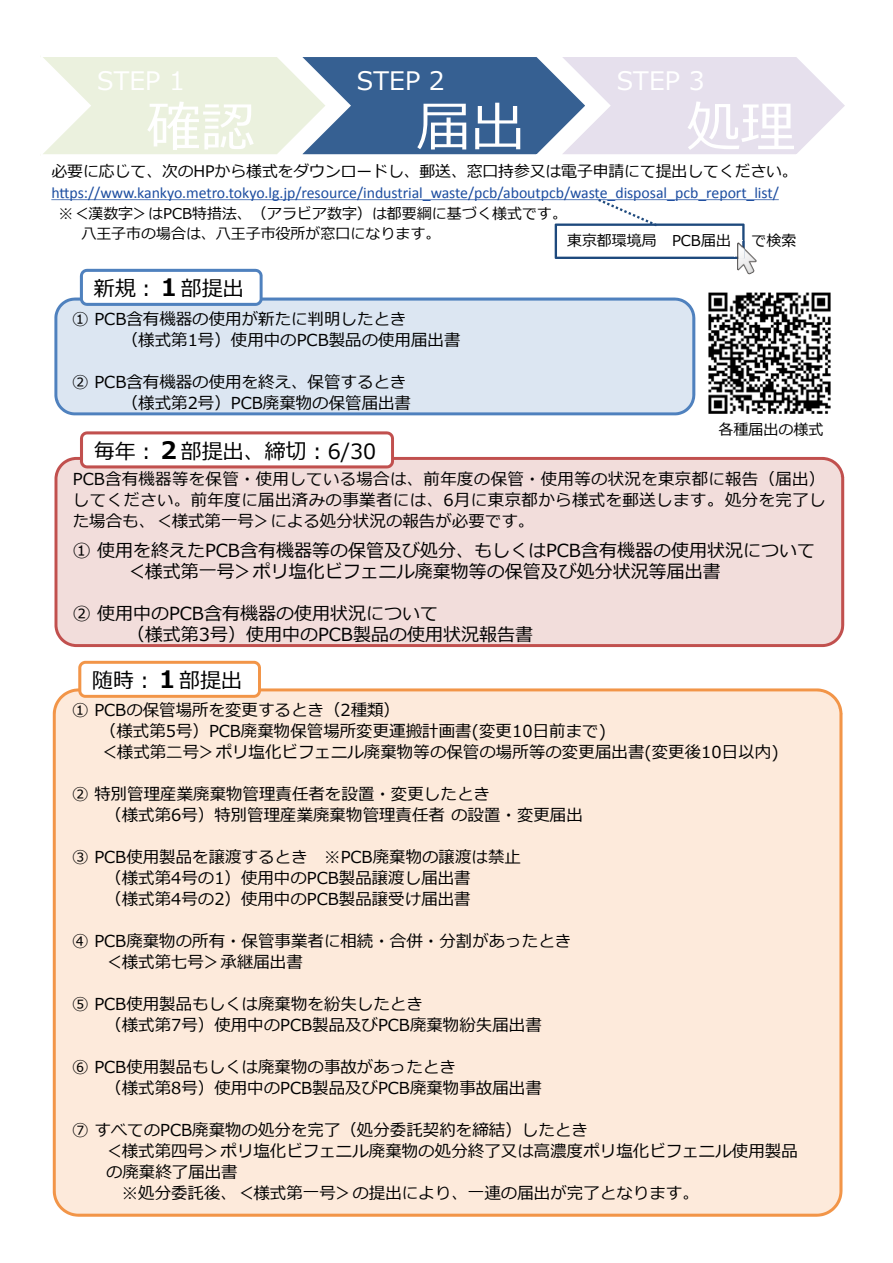
<style>
.page{position:relative;width:893px;height:1263px;background:#fff}
.page>*{position:absolute;margin:0;border:0;box-sizing:border-box;transform-origin:0 0}
.t1{font:54px "Meiryo";color:#fff}
.t2{font:25.5px "Meiryo";color:#fff}
.t3{font:21px "Meiryo";color:#000}
.t4{font:18px/21px "Meiryo";color:#000}
.t5{font:16.5px/21px "Meiryo";color:#000}
.t6{font:15.9px "Calibri";letter-spacing:-.005em;color:#1c4da0}
.t7{font:15.9px "Meiryo";color:#000}
.t8{font:15px/20.7px "Meiryo";color:#000}
.s1{font-weight:700;font-size:24px}
.s2{font-size:18px}
</style>
<div class="page">
<div style="left:55px;top:457px;width:789px;height:190px;background:#f2dddb"></div>
<div style="left:53px;top:688px;width:789px;height:529px;background:#fdeadb"></div>
<svg style="left:43px;top:57px;width:802px;height:98px;background:#b7c3d0"></svg>
<svg style="left:78px;top:661px;width:183px;height:37px"></svg>
<svg style="left:80px;top:431px;width:314px;height:37px"></svg>
<div style="left:54px;top:298px;width:641px;height:117px;background:#dce6f2"></div>
<svg style="left:80px;top:269px;width:183px;height:37px"></svg>
<img style="left:708px;top:292px;width:123px;height:122px">
<img style="left:737px;top:259px;width:20px;height:16px">
<svg style="left:51px;top:198px;width:728px;height:61px"></svg>
<h2 class="t2" style="left:97px;top:63px;width:89px">STEP 1</h2>
<h2 class="t2" style="left:357px;top:63px;width:89px">STEP 2</h2>
<h2 class="t2" style="left:617px;top:63px;width:89px">STEP 3</h2>
<h1 class="t1" style="left:147px;top:89px;width:110px">確認</h1>
<h1 class="t1" style="left:417px;top:89px;width:109px">届出</h1>
<h1 class="t1" style="left:687px;top:89px;width:109px">処理</h1>
<p class="t7" style="left:51px;top:160px;width:748px">必要に応じて、次のHPから様式をダウンロードし、郵送、窓口持参又は電子申請にて提出してください。</p>
<p class="t6" style="left:51px;top:182px;width:729px">https://www.kankyo.metro.tokyo.lg.jp/resource/industrial_waste/pcb/aboutpcb/waste_disposal_pcb_report_list/</p>
<p class="t8" style="left:81px;top:203px;width:487px;text-indent:-23px">※＜漢数字＞はPCB特措法、（アラビア数字）は都要綱に基づく様式です。八王子市の場合は、八王子市役所が窓口になります。</p>
<p class="t8" style="left:567px;top:231px;width:165px">東京都環境局 PCB届出</p>
<p class="t8" style="left:752px;top:231px;width:46px">で検索</p>
<p class="t3" style="left:94px;top:274px;width:151px">新規：<span class="s1">１</span>部提出</p>
<p class="t5" style="left:122px;top:310px;width:340px;text-indent:-50px">① PCB含有機器の使用が新たに判明したとき<br>（様式第1号）使用中のPCB製品の使用届出書</p>
<p class="t5" style="left:72px;top:373px;width:340px;text-align:right">② PCB含有機器の使用を終え、保管するとき（様式第2号）PCB廃棄物の保管届出書</p>
<p class="t3" style="left:94px;top:436px;width:284px">毎年︓<span class="s1">２</span>部提出、締切︓6/30</p>
<p class="t8" style="left:718px;top:420px;width:107px">各種届出の様式</p>
<p class="t5" style="left:73px;top:469px;width:754px;text-align:justify">PCB含有機器等を保管・使⽤している場合は、前年度の保管・使⽤等の状況を東京都に報告（届出）してください。前年度に届出済みの事業者には、6⽉に東京都から様式を郵送します<span class="s2">。</span>処分を完了した場合も、＜様式第⼀号＞による処分状況の報告が必要です。</p>
<p class="t4" style="left:127px;top:541px;width:690px;text-indent:-54px">① 使⽤を終えたPCB含有機器等の保管及び処分、もしくはPCB含有機器の使⽤状況について＜様式第⼀号＞ポリ塩化ビフェニル廃棄物等の保管及び処分状況等届出書</p>
<p class="t4" style="left:127px;top:604px;width:408px;text-indent:-54px">② 使⽤中のPCB含有機器の使⽤状況について<br>（様式第3号）使⽤中のPCB製品の使⽤状況報告書</p>
<p class="t3" style="left:92px;top:666px;width:151px">随時︓<span class="s1">１</span>部提出</p>
<p class="t5" style="left:100px;top:700px;width:680px;text-indent:-28px">① PCBの保管場所を変更するとき（2種類）<br>（様式第5号）PCB廃棄物保管場所変更運搬計画書(変更10⽇前まで)<br>＜様式第⼆号＞ポリ塩化ビフェニル廃棄物等の保管の場所等の変更届出書(変更後10⽇以内)</p>
<p class="t5" style="left:105px;top:784px;width:479px;text-indent:-33px">② 特別管理産業廃棄物管理責任者を設置・変更したとき<br>（様式第6号）特別管理産業廃棄物管理責任者の設置・変更届出</p>
<p class="t5" style="left:105px;top:847px;width:417px;text-indent:-33px">③ PCB使⽤製品を譲渡するとき ※PCB廃棄物の譲渡は禁⽌（様式第4号の1）使⽤中のPCB製品譲渡し届出書<br>（様式第4号の2）使⽤中のPCB製品譲受け届出書</p>
<p class="t5" style="left:105px;top:931px;width:468px;text-indent:-33px">④ PCB廃棄物の所有・保管事業者に相続・合併・分割があったとき＜様式第七号＞承継届出書</p>
<p class="t5" style="left:105px;top:994px;width:438px;text-indent:-33px">⑤ PCB使⽤製品もしくは廃棄物を紛失したとき<br>（様式第7号）使⽤中のPCB製品及びPCB廃棄物紛失届出書</p>
<p class="t5" style="left:105px;top:1057px;width:438px;text-indent:-33px">⑥ PCB使⽤製品もしくは廃棄物の事故があったとき<br>（様式第8号）使⽤中のPCB製品及びPCB廃棄物事故届出書</p>
<p class="t5" style="left:72px;top:1120px;width:517px">⑦ すべてのPCB廃棄物の処分を完了（処分委託契約を締結）したとき</p>
<p class="t5" style="left:105px;top:1141px;width:694px">＜様式第四号＞ポリ塩化ビフェニル廃棄物の処分終了⼜は⾼濃度ポリ塩化ビフェニル使⽤製品</p>
<p class="t5" style="left:106px;top:1162px;width:133px">の廃棄終了届出書</p>
<p class="t5" style="left:122px;top:1183px;width:579px">※処分委託後、＜様式第⼀号＞の提出により、⼀連の届出が完了となります。</p>
</div>
